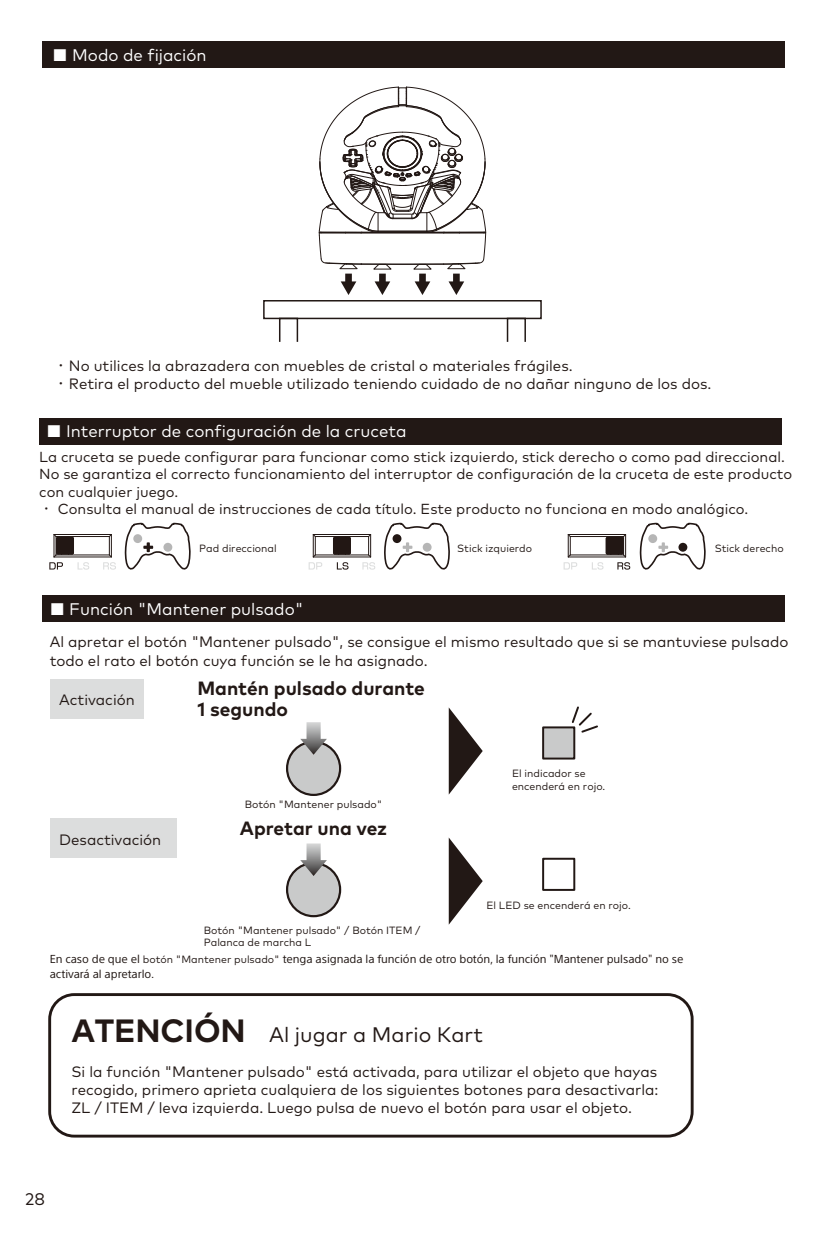
<style>
.page{position:relative;width:834px;height:1251px;background:#fff}
.page>*{position:absolute;margin:0;border:0;box-sizing:border-box;transform-origin:0 0}
.t1{font:21px "Mark OT";color:#221815}
.t2{font:700 19.2px/20.7px "Mark OT";color:#221815}
.t3{font:16.8px "Mark OT";color:#fff}
.t4{font:16.8px "Mark OT";color:#221815}
.t5{font:15px/18px "Mark OT";color:#221815}
.t6{font:14.7px/17.4px "Mark OT";color:#221815}
.t7{font:10.5px/12.6px "Mark OT";color:#221815}
.t8{font:10.5px/15px "SST Jp Pro";letter-spacing:-.005em;color:#221815}
.s1{font-family:"SST Jp Pro"}
.s2{font-family:"Mark OT"}
.s3{font-weight:700;font-size:32.1px}
</style>
<div class="page">
<div style="left:43px;top:41px;width:741px;height:27px;background:#221815"></div>
<svg style="left:318px;top:86px;width:168px;height:209px"></svg>
<div style="left:263px;top:300px;width:278px;height:19px;border:2px solid #221815"></div>
<div style="left:279px;top:317px;width:19px;height:25px;border:2px solid #221815"></div>
<div style="left:506px;top:317px;width:20px;height:25px;border:2px solid #221815"></div>
<div style="left:39px;top:418px;width:742px;height:27px;background:#221815"></div>
<hr style="left:54px;top:534px;width:57px;height:1px;background:#221714">
<hr style="left:54px;top:556px;width:57px;height:1px;background:#221714">
<hr style="left:56px;top:554px;width:53px;height:1px;background:#221714">
<hr style="left:56px;top:536px;width:53px;height:1px;background:#221714">
<svg style="left:49px;top:534px;width:40px;height:35px"></svg>
<svg style="left:103px;top:534px;width:13px;height:35px"></svg>
<svg style="left:125px;top:522px;width:66px;height:48px"></svg>
<div style="left:133px;top:534px;width:9px;height:9px;background:#b6b6b6;border-radius:50%"></div>
<div style="left:163px;top:542px;width:9px;height:9px;background:#b6b6b6;border-radius:50%"></div>
<hr style="left:313px;top:534px;width:57px;height:1px;background:#221714">
<hr style="left:313px;top:556px;width:57px;height:1px;background:#221714">
<hr style="left:315px;top:554px;width:53px;height:1px;background:#221714">
<hr style="left:315px;top:536px;width:53px;height:1px;background:#221714">
<svg style="left:332px;top:537px;width:19px;height:18px"></svg>
<svg style="left:308px;top:534px;width:14px;height:35px"></svg>
<svg style="left:337px;top:562px;width:11px;height:7px"></svg>
<svg style="left:362px;top:534px;width:13px;height:35px"></svg>
<svg style="left:384px;top:522px;width:66px;height:48px"></svg>
<div style="left:392px;top:534px;width:9px;height:9px;background:#221714;border-radius:50%"></div>
<div style="left:422px;top:542px;width:9px;height:9px;background:#b6b6b6;border-radius:50%"></div>
<hr style="left:568px;top:534px;width:57px;height:1px;background:#221714">
<hr style="left:568px;top:556px;width:57px;height:1px;background:#221714">
<hr style="left:570px;top:554px;width:53px;height:1px;background:#221714">
<hr style="left:570px;top:536px;width:53px;height:1px;background:#221714">
<svg style="left:563px;top:534px;width:14px;height:35px"></svg>
<svg style="left:591px;top:534px;width:39px;height:35px"></svg>
<svg style="left:640px;top:522px;width:66px;height:48px"></svg>
<div style="left:648px;top:534px;width:9px;height:9px;background:#b6b6b6;border-radius:50%"></div>
<div style="left:678px;top:542px;width:9px;height:9px;background:#221714;border-radius:50%"></div>
<div style="left:43px;top:594px;width:741px;height:27px;background:#221815"></div>
<div style="left:50px;top:679px;width:93px;height:39px;background:#dcdddd"></div>
<div style="left:50px;top:818px;width:126px;height:39px;background:#dcdddd"></div>
<svg style="left:448px;top:707px;width:34px;height:87px"></svg>
<div style="left:542px;top:726px;width:33px;height:33px;background:#c9caca;border:2px solid #221815"></div>
<svg style="left:570px;top:706px;width:28px;height:28px"></svg>
<div style="left:48px;top:992px;width:645px;height:145px;border:3px solid #221815;border-radius:25px"></div>
<svg style="left:448px;top:837px;width:34px;height:87px"></svg>
<div style="left:542px;top:857px;width:33px;height:33px;border:2px solid #221815"></div>
<div style="left:287px;top:863px;width:53px;height:53px;background:#c9caca;border-radius:50%"></div>
<div style="left:286px;top:861px;width:55px;height:56px;border:2px solid #221815;border-radius:50%"></div>
<svg style="left:300px;top:843px;width:27px;height:32px"></svg>
<div style="left:287px;top:741px;width:53px;height:53px;background:#c9caca;border-radius:50%"></div>
<div style="left:286px;top:740px;width:55px;height:55px;border:2px solid #221815;border-radius:50%"></div>
<svg style="left:300px;top:722px;width:27px;height:32px"></svg>
<p class="t3" style="left:53px;top:45px;width:155px">■ Modo de fijación</p>
<p class="t5" style="left:54px;top:356px;width:659px"><span class="s1">・</span> No utilices la abrazadera con muebles de cristal o materiales frágiles.<br><span class="s1">・</span> Retira el producto del mueble utilizado teniendo cuidado de no dañar ninguno de los dos.</p>
<p class="t3" style="left:46px;top:421px;width:361px">■ Interruptor de configuración de la cruceta</p>
<p class="t6" style="left:39px;top:448px;width:754px">La cruceta se puede configurar para funcionar como stick izquierdo, stick derecho o como pad direccional.<br>No se garantiza el correcto funcionamiento del interruptor de configuración de la cruceta de este producto con cualquier juego.<br><span class="s1">・</span> Consulta el manual de instrucciones de cada título. Este producto no funciona en modo analógico.</p>
<p class="t7" style="left:199px;top:541px;width:79px">Pad direccional</p>
<p class="t7" style="left:457px;top:541px;width:76px">Stick izquierdo</p>
<p class="t7" style="left:714px;top:541px;width:70px">Stick derecho</p>
<p class="t3" style="left:50px;top:598px;width:255px">■ Función "Mantener pulsado"</p>
<p class="t5" style="left:50px;top:633px;width:740px">Al apretar el botón "Mantener pulsado", se consigue el mismo resultado que si se mantuviese pulsado todo el rato el botón cuya función se le ha asignado.</p>
<p class="t5" style="left:59px;top:690px;width:77px">Activación</p>
<p class="t2" style="left:197px;top:677px;width:229px">Mantén pulsado durante<br>1 segundo</p>
<p class="t5" style="left:59px;top:829px;width:104px">Desactivación</p>
<p class="t7" style="left:245px;top:797px;width:139px">Botón "Mantener pulsado"</p>
<p class="t2" style="left:240px;top:816px;width:149px">Apretar una vez</p>
<p class="t7" style="left:204px;top:923px;width:218px">Botón "Mantener pulsado" / Botón ITEM /<br>Palanca de marcha L</p>
<p class="t7" style="left:512px;top:766px;width:95px">El indicador se encenderá en rojo.</p>
<p class="t7" style="left:486px;top:898px;width:146px">El LED se encenderá en rojo.</p>
<p class="t8" style="left:50px;top:951px;width:635px">En caso de que el <span class="s2">botón "Mantener pulsado"</span> tenga asignada la función de otro botón, la función "Mantener pulsado" no se activará al apretarlo.</p>
<h1 class="t1" style="left:71px;top:1021px;width:413px"><span class="s3">ATENCIÓN</span> Al jugar a Mario Kart</h1>
<p class="t5" style="left:71px;top:1061px;width:588px;text-align:justify">Si la función "Mantener pulsado" está activada, para utilizar el objeto que hayas recogido, primero aprieta cualquiera de los siguientes botones para desactivarla:<br>ZL / ITEM / leva izquierda. Luego pulsa de nuevo el botón para usar el objeto.</p>
<p class="t4" style="left:25px;top:1188px;width:21px">28</p>
</div>
